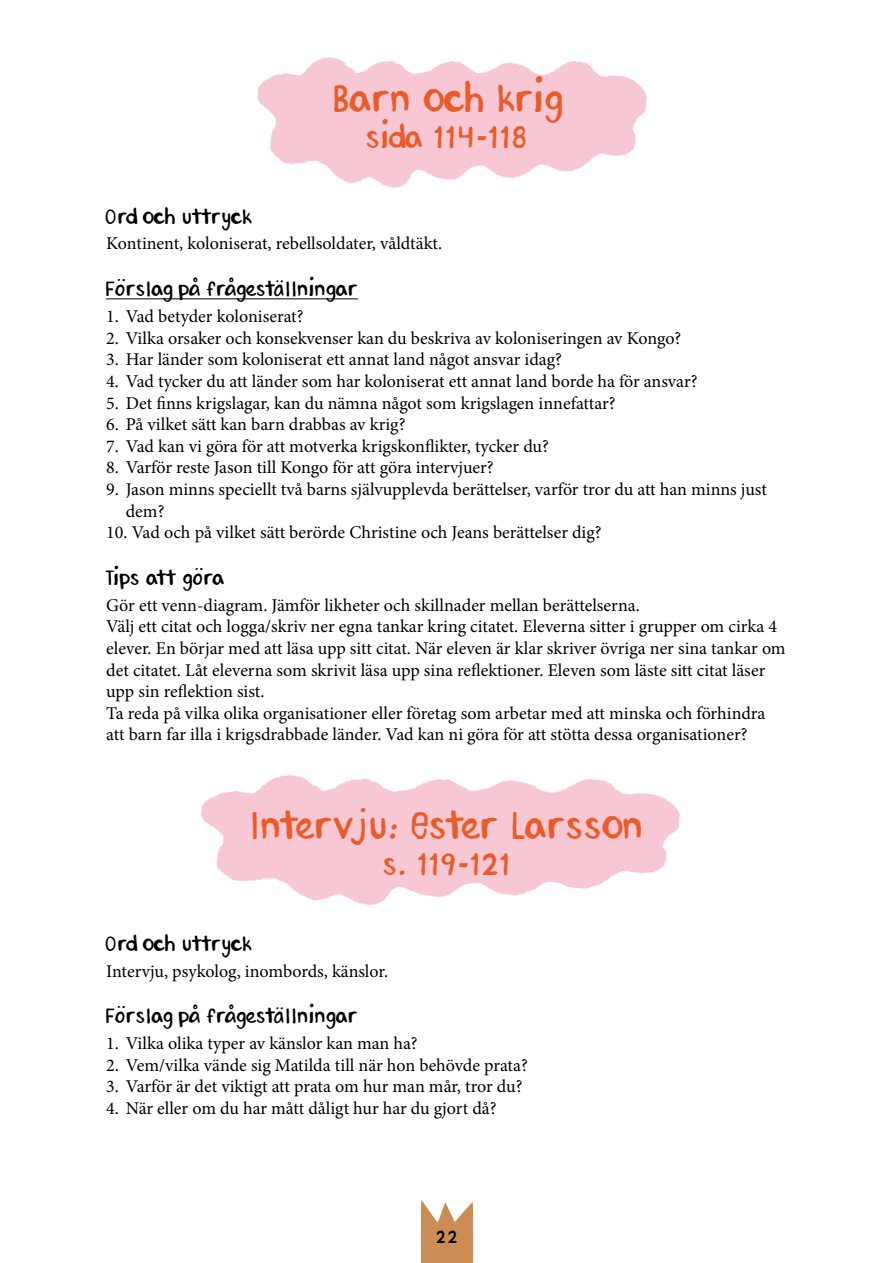
<style>
.page{position:relative;width:893px;height:1263px;background:#fff}
.page>*{position:absolute;margin:0;border:0;box-sizing:border-box;transform-origin:0 0}
.t1{font:39px "andreapippins";letter-spacing:.045em;color:#eb5b27}
.t2{font:31.5px "andreapippins";letter-spacing:.035em;color:#eb5b27}
.t3{font:21px "andreapippins";letter-spacing:.04em;color:#000}
.t4{font:21px "andreapippins";letter-spacing:.06em;color:#000}
.t5{font:18px/21.6px "Minion Pro";color:#000}
.t6{font:18px "andreapippins";color:#000}
</style>
<div class="page">
<svg style="left:421px;top:1200px;width:53px;height:63px"></svg>
<img style="left:201px;top:775px;width:479px;height:130px">
<img style="left:257px;top:57px;width:390px;height:131px">
<hr style="left:106px;top:299px;width:252px;height:1px;background:#000">
<h1 class="t1" style="left:332px;top:75px;width:230px">Barn och krig</h1>
<h2 class="t2" style="left:366px;top:118px;width:163px">sida 114-118</h2>
<p class="t4" style="left:106px;top:204px;width:146px">Ord och uttryck</p>
<p class="t5" style="left:106px;top:233px;width:337px">Kontinent, koloniserat, rebellsoldater, våldtäkt.</p>
<p class="t3" style="left:106px;top:276px;width:253px">Förslag på frågeställningar</p>
<p class="t5" style="left:106px;top:306px;width:199px">1. Vad betyder koloniserat?</p>
<p class="t5" style="left:106px;top:327px;width:577px">2. Vilka orsaker och konsekvenser kan du beskriva av koloniseringen av Kongo?</p>
<p class="t5" style="left:106px;top:349px;width:457px">3. Har länder som koloniserat ett annat land något ansvar idag?</p>
<p class="t5" style="left:106px;top:370px;width:593px">4. Vad tycker du att länder som har koloniserat ett annat land borde ha för ansvar?</p>
<p class="t5" style="left:106px;top:392px;width:511px">5. Det finns krigslagar, kan du nämna något som krigslagen innefattar?</p>
<p class="t5" style="left:106px;top:414px;width:301px">6. På vilket sätt kan barn drabbas av krig?</p>
<p class="t5" style="left:106px;top:435px;width:444px">7. Vad kan vi göra för att motverka krigskonflikter, tycker du?</p>
<p class="t5" style="left:106px;top:457px;width:389px">8. Varför reste Jason till Kongo för att göra intervjuer?</p>
<p class="t5" style="left:126px;top:478px;width:643px;text-indent:-19px">9. Jason minns speciellt två barns självupplevda berättelser, varför tror du att han minns just dem?</p>
<p class="t5" style="left:106px;top:522px;width:497px">10. Vad och på vilket sätt berörde Christine och Jeans berättelser dig?</p>
<p class="t3" style="left:106px;top:565px;width:119px">Tips att göra</p>
<p class="t5" style="left:106px;top:594px;width:681px">Gör ett venn-diagram. Jämför likheter och skillnader mellan berättelserna.<br>Välj ett citat och logga/skriv ner egna tankar kring citatet. Eleverna sitter i grupper om cirka 4 elever. En börjar med att läsa upp sitt citat. När eleven är klar skriver övriga ner sina tankar om det citatet. Låt eleverna som skrivit läsa upp sina reflektioner. Eleven som läste sitt citat läser upp sin reflektion sist.<br>Ta reda på vilka olika organisationer eller företag som arbetar med att minska och förhindra att barn far illa i krigsdrabbade länder. Vad kan ni göra för att stötta dessa organisationer?</p>
<h1 class="t1" style="left:250px;top:802px;width:394px">Intervju: Ester Larsson</h1>
<h2 class="t2" style="left:383px;top:845px;width:129px">s. 119-121</h2>
<p class="t4" style="left:106px;top:931px;width:146px">Ord och uttryck</p>
<p class="t5" style="left:106px;top:960px;width:283px">Intervju, psykolog, inombords, känslor.</p>
<p class="t3" style="left:106px;top:1004px;width:253px">Förslag på frågeställningar</p>
<p class="t5" style="left:106px;top:1033px;width:313px">1. Vilka olika typer av känslor kan man ha?</p>
<p class="t5" style="left:106px;top:1054px;width:423px">2. Vem/vilka vände sig Matilda till när hon behövde prata?</p>
<p class="t5" style="left:106px;top:1076px;width:418px">3. Varför är det viktigt att prata om hur man mår, tror du?</p>
<p class="t5" style="left:106px;top:1097px;width:392px">4. När eller om du har mått dåligt hur har du gjort då?</p>
<p class="t6" style="left:436px;top:1226px;width:23px">22</p>
</div>
